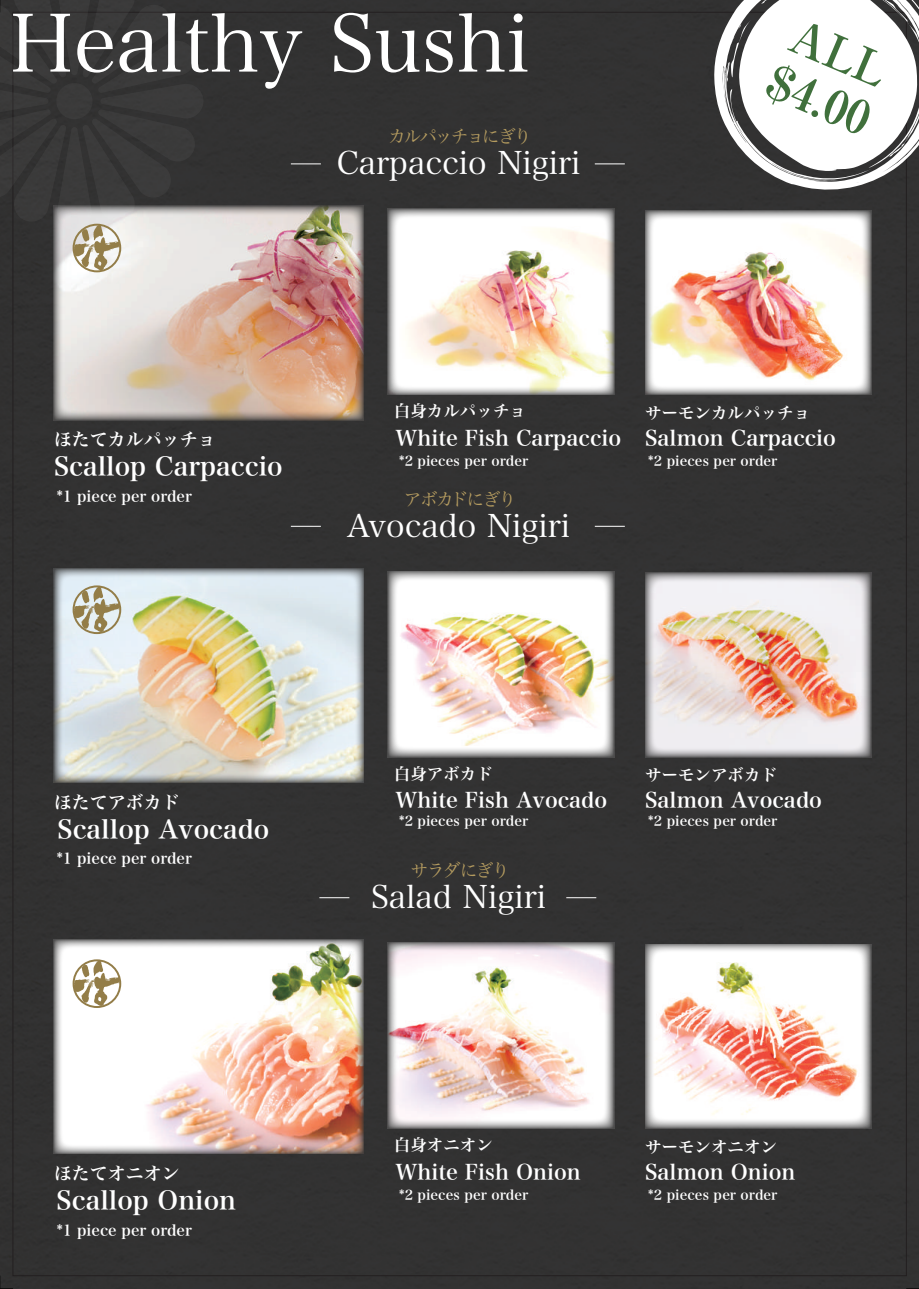
<style>
.page{position:relative;width:919px;height:1289px;background:#fff}
.page>*{position:absolute;margin:0;border:0;box-sizing:border-box;transform-origin:0 0}
.t1{font:79.65px "Hira Min Pro W3";color:#fff}
.t2{font:700 46.2px "Ryumin Pro";color:#40703c}
.t3{font:31.65px "Hira Min Pro W3";color:#fff}
.t4{font:25.5px "Hira Min Pro W6";color:#fff}
.t5{font:21px "Hira Min Pro W6";color:#fff}
.t6{font:18px "Hira Min Pro W6";color:#fff}
.t7{font:18px "Hira Min Pro W3";letter-spacing:-.115em;color:#b49b5f}
.t8{font:16.5px "Hira Min Pro W6";color:#fff}
.t9{font:15px "Hira Min Pro W6";color:#fff}
.t10{font:13.5px "Hira Min Pro W6";letter-spacing:.005em;color:#fff}
</style>
<div class="page">
<div style="left:0;top:0;width:918px;height:1288px;background:#323232"></div>
<svg style="left:0;top:1275px;width:13px;height:14px"></svg>
<svg style="left:906px;top:1288px;width:12px;height:1px"></svg>
<img style="left:54px;top:206px;width:310px;height:214px">
<img style="left:388px;top:209px;width:226px;height:186px">
<img style="left:645px;top:210px;width:226px;height:185px">
<img style="left:54px;top:568px;width:310px;height:214px">
<img style="left:388px;top:571px;width:226px;height:186px">
<img style="left:645px;top:572px;width:226px;height:185px">
<img style="left:54px;top:939px;width:310px;height:214px">
<img style="left:388px;top:942px;width:226px;height:186px">
<img style="left:645px;top:944px;width:226px;height:184px">
<hr style="left:291px;top:163px;width:30px;height:1px;background:#fff">
<hr style="left:594px;top:163px;width:30px;height:1px;background:#fff">
<hr style="left:291px;top:526px;width:30px;height:1px;background:#fff">
<hr style="left:594px;top:526px;width:30px;height:1px;background:#fff">
<hr style="left:319px;top:897px;width:30px;height:1px;background:#fff">
<hr style="left:566px;top:897px;width:30px;height:1px;background:#fff">
<svg style="left:0;top:0;width:203px;height:272px;background:#535251"></svg>
<svg style="left:73px;top:585px;width:48px;height:49px;background:#c1beab"></svg>
<svg style="left:73px;top:959px;width:48px;height:49px"></svg>
<svg style="left:713px;top:0;width:205px;height:191px"></svg>
<h1 class="t1" style="left:10px;top:-24px;width:521px">Healthy Sushi</h1>
<h3 class="t7" style="left:388px;top:121px;width:145px">カルパッチョにぎり</h3>
<h3 class="t3" style="left:336px;top:136px;width:246px">Carpaccio Nigiri</h3>
<h2 class="t2" style="left:783px;top:45px;width:109px;rotate:23deg">$4.00</h2>
<h3 class="t6" style="left:54px;top:423px;width:163px">ほたてカルパッチョ</h3>
<p class="t8" style="left:394px;top:396px;width:133px">白身カルパッチョ</p>
<h3 class="t5" style="left:395px;top:419px;width:227px">White Fish Carpaccio</h3>
<p class="t8" style="left:645px;top:398px;width:166px">サーモンカルパッチョ</p>
<h3 class="t5" style="left:645px;top:419px;width:192px">Salmon Carpaccio</h3>
<h3 class="t4" style="left:54px;top:444px;width:230px">Scallop Carpaccio</h3>
<p class="t9" style="left:57px;top:483px;width:136px">*1 piece per order</p>
<p class="t10" style="left:399px;top:449px;width:131px">*2 pieces per order</p>
<p class="t10" style="left:648px;top:449px;width:131px">*2 pieces per order</p>
<h3 class="t7" style="left:403px;top:483px;width:114px">アボカドにぎり</h3>
<h3 class="t3" style="left:347px;top:499px;width:225px">Avocado Nigiri</h3>
<h3 class="t6" style="left:54px;top:786px;width:127px">ほたてアボカド</h3>
<h3 class="t4" style="left:58px;top:806px;width:213px">Scallop Avocado</h3>
<p class="t9" style="left:57px;top:845px;width:136px">*1 piece per order</p>
<p class="t8" style="left:394px;top:759px;width:100px">白身アボカド</p>
<h3 class="t5" style="left:395px;top:781px;width:213px">White Fish Avocado</h3>
<p class="t8" style="left:645px;top:760px;width:133px">サーモンアボカド</p>
<h3 class="t5" style="left:645px;top:781px;width:178px">Salmon Avocado</h3>
<p class="t10" style="left:399px;top:809px;width:131px">*2 pieces per order</p>
<p class="t10" style="left:648px;top:809px;width:131px">*2 pieces per order</p>
<h3 class="t7" style="left:410px;top:855px;width:101px">サラダにぎり</h3>
<h3 class="t3" style="left:371px;top:870px;width:176px">Salad Nigiri</h3>
<h3 class="t6" style="left:54px;top:1157px;width:127px">ほたてオニオン</h3>
<h3 class="t4" style="left:57px;top:1177px;width:181px">Scallop Onion</h3>
<p class="t9" style="left:57px;top:1216px;width:136px">*1 piece per order</p>
<p class="t8" style="left:394px;top:1130px;width:100px">白身オニオン</p>
<h3 class="t5" style="left:395px;top:1152px;width:187px">White Fish Onion</h3>
<p class="t8" style="left:645px;top:1131px;width:133px">サーモンオニオン</p>
<h3 class="t5" style="left:645px;top:1152px;width:152px">Salmon Onion</h3>
<p class="t10" style="left:399px;top:1182px;width:131px">*2 pieces per order</p>
<p class="t10" style="left:648px;top:1182px;width:131px">*2 pieces per order</p>
</div>
